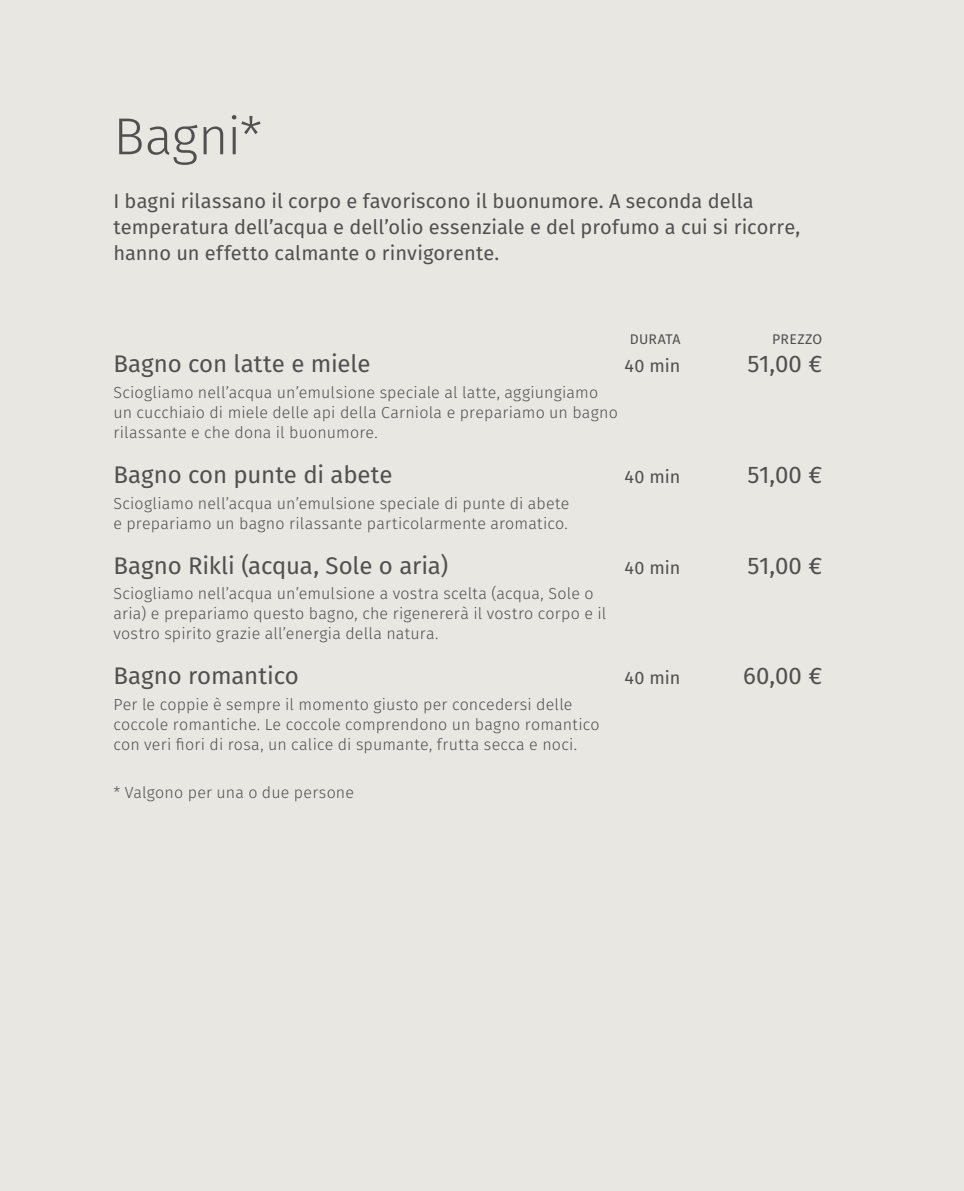
<style>
.page{position:relative;width:964px;height:1191px;background:#e8e7e1}
.page>*{position:absolute;margin:0;border:0;box-sizing:border-box;transform-origin:0 0}
.t1{font:300 52px "Fira Sans";letter-spacing:-.005em;color:#58595b}
.t2{font:24px "Fira Sans";letter-spacing:-.005em;color:#58595b}
.t3{font:20px/26px "Fira Sans";color:#58595b}
.t4{font:18px "Fira Sans";color:#58595b}
.t5{font:300 16px/20px "Fira Sans";letter-spacing:.01em;color:#58595b}
.t6{font:14px "Fira Sans";letter-spacing:.015em;color:#58595b}
</style>
<div class="page">
<h1 class="t1" style="left:113px;top:100px;width:150px">Bagni*</h1>
<p class="t3" style="left:113px;top:190px;width:688px">I bagni rilassano il corpo e favoriscono il buonumore. A seconda della temperatura dell’acqua e dell’olio essenziale e del profumo a cui si ricorre, hanno un effetto calmante o rinvigorente.</p>
<p class="t6" style="left:630px;top:330px;width:52px">DURATA</p>
<p class="t6" style="left:772px;top:330px;width:51px">PREZZO</p>
<h2 class="t2" style="left:113px;top:347px;width:259px">Bagno con latte e miele</h2>
<p class="t4" style="left:624px;top:353px;width:57px">40 min</p>
<h2 class="t2" style="left:747px;top:347px;width:76px">51,00 €</h2>
<p class="t5" style="left:113px;top:383px;width:506px">Sciogliamo nell’acqua un’emulsione speciale al latte, aggiungiamo un cucchiaio di miele delle api della Carniola e prepariamo un bagno rilassante e che dona il buonumore.</p>
<h2 class="t2" style="left:113px;top:458px;width:281px">Bagno con punte di abete</h2>
<p class="t4" style="left:624px;top:464px;width:57px">40 min</p>
<h2 class="t2" style="left:747px;top:458px;width:76px">51,00 €</h2>
<p class="t5" style="left:113px;top:494px;width:458px">Sciogliamo nell’acqua un’emulsione speciale di punte di abete e prepariamo un bagno rilassante particolarmente aromatico.</p>
<h2 class="t2" style="left:113px;top:548px;width:336px">Bagno Rikli (acqua, Sole o aria)</h2>
<p class="t4" style="left:624px;top:555px;width:57px">40 min</p>
<h2 class="t2" style="left:747px;top:548px;width:76px">51,00 €</h2>
<p class="t5" style="left:113px;top:585px;width:494px">Sciogliamo nell’acqua un’emulsione a vostra scelta (acqua, Sole o aria) e prepariamo questo bagno, che rigenererà il vostro corpo e il vostro spirito grazie all’energia della natura.</p>
<h2 class="t2" style="left:113px;top:659px;width:187px">Bagno romantico</h2>
<p class="t4" style="left:624px;top:665px;width:57px">40 min</p>
<h2 class="t2" style="left:743px;top:659px;width:81px">60,00 €</h2>
<p class="t5" style="left:113px;top:696px;width:488px">Per le coppie è sempre il momento giusto per concedersi delle coccole romantiche. Le coccole comprendono un bagno romantico con veri fiori di rosa, un calice di spumante, frutta secca e noci.</p>
<p class="t5" style="left:113px;top:784px;width:242px">* Valgono per una o due persone</p>
</div>
